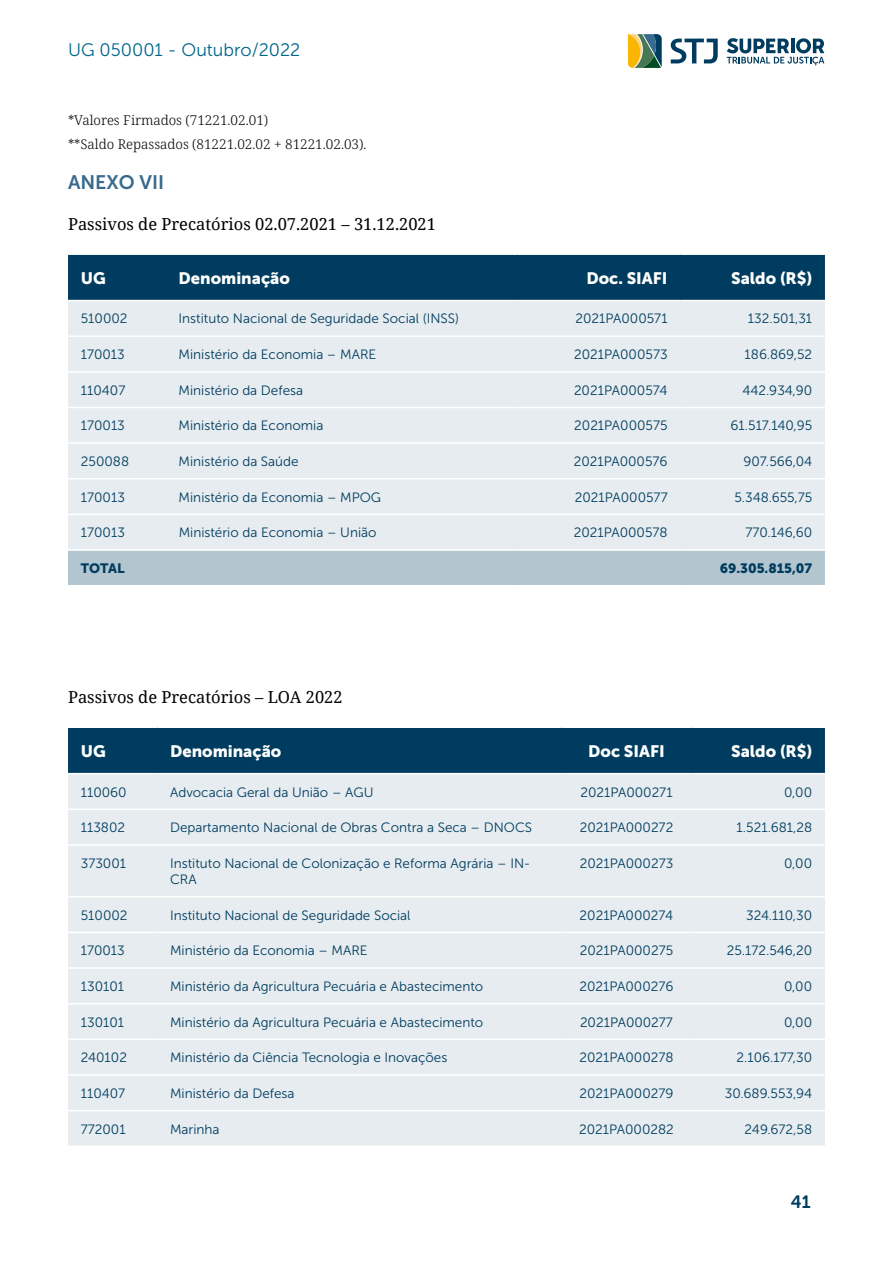
<style>
.page{position:relative;width:893px;height:1263px;background:#fff}
.page>*{position:absolute;margin:0;border:0;box-sizing:border-box;transform-origin:0 0}
.t1{font:19.5px "Museo Sans 700";color:#376a8c}
.t2{font:18px "Museo Sans 300";color:#00668a}
.t3{font:18px "Museo Sans Rounded 700";color:#003c5f}
.t4{font:16.5px "Noto Serif";color:#000}
.t5{font:16.5px "Museo Sans 900";color:#fff}
.t6{font:13.5px/16.2px "Museo Sans 300";color:#003c5f}
.t7{font:300 13.5px/24px "Noto Serif";color:#000}
.t8{font:13.5px "Museo Sans 900";color:#003c5f}
</style>
<div class="page">
<svg style="left:727px;top:38px;width:97px;height:27px"></svg>
<svg style="left:628px;top:34px;width:34px;height:34px"></svg>
<svg style="left:671px;top:39px;width:47px;height:24px"></svg>
<div style="left:68px;top:255px;width:757px;height:45px;background:#003c5f"></div>
<div style="left:68px;top:301px;width:757px;height:248px;background:#e6ecef"></div>
<div style="left:68px;top:551px;width:757px;height:34px;background:#b3c5cf"></div>
<hr style="left:68px;top:335px;width:98px;height:2px;background:#fff">
<hr style="left:166px;top:335px;width:351px;height:2px;background:#fff">
<hr style="left:517px;top:335px;width:163px;height:2px;background:#fff">
<hr style="left:680px;top:335px;width:145px;height:2px;background:#fff">
<hr style="left:68px;top:371px;width:98px;height:2px;background:#fff">
<hr style="left:166px;top:371px;width:351px;height:2px;background:#fff">
<hr style="left:517px;top:371px;width:163px;height:2px;background:#fff">
<hr style="left:680px;top:371px;width:145px;height:2px;background:#fff">
<hr style="left:68px;top:407px;width:98px;height:1px;background:#fff">
<hr style="left:166px;top:407px;width:351px;height:1px;background:#fff">
<hr style="left:517px;top:407px;width:163px;height:1px;background:#fff">
<hr style="left:680px;top:407px;width:145px;height:1px;background:#fff">
<hr style="left:68px;top:442px;width:98px;height:2px;background:#fff">
<hr style="left:166px;top:442px;width:351px;height:2px;background:#fff">
<hr style="left:517px;top:442px;width:163px;height:2px;background:#fff">
<hr style="left:680px;top:442px;width:145px;height:2px;background:#fff">
<hr style="left:68px;top:478px;width:98px;height:1px;background:#fff">
<hr style="left:166px;top:478px;width:351px;height:1px;background:#fff">
<hr style="left:517px;top:478px;width:163px;height:1px;background:#fff">
<hr style="left:680px;top:478px;width:145px;height:1px;background:#fff">
<hr style="left:68px;top:514px;width:98px;height:1px;background:#fff">
<hr style="left:166px;top:514px;width:351px;height:1px;background:#fff">
<hr style="left:517px;top:514px;width:163px;height:1px;background:#fff">
<hr style="left:680px;top:514px;width:145px;height:1px;background:#fff">
<div style="left:68px;top:728px;width:757px;height:45px;background:#003c5f"></div>
<div style="left:68px;top:774px;width:757px;height:371px;background:#e6ecef"></div>
<hr style="left:68px;top:808px;width:89px;height:2px;background:#fff">
<hr style="left:157px;top:808px;width:404px;height:2px;background:#fff">
<hr style="left:561px;top:808px;width:131px;height:2px;background:#fff">
<hr style="left:692px;top:808px;width:133px;height:2px;background:#fff">
<hr style="left:68px;top:844px;width:89px;height:2px;background:#fff">
<hr style="left:157px;top:844px;width:404px;height:2px;background:#fff">
<hr style="left:561px;top:844px;width:131px;height:2px;background:#fff">
<hr style="left:692px;top:844px;width:133px;height:2px;background:#fff">
<hr style="left:68px;top:896px;width:89px;height:1px;background:#fff">
<hr style="left:157px;top:896px;width:404px;height:1px;background:#fff">
<hr style="left:561px;top:896px;width:131px;height:1px;background:#fff">
<hr style="left:692px;top:896px;width:133px;height:1px;background:#fff">
<hr style="left:68px;top:932px;width:89px;height:1px;background:#fff">
<hr style="left:157px;top:932px;width:404px;height:1px;background:#fff">
<hr style="left:561px;top:932px;width:131px;height:1px;background:#fff">
<hr style="left:692px;top:932px;width:133px;height:1px;background:#fff">
<hr style="left:68px;top:967px;width:89px;height:2px;background:#fff">
<hr style="left:157px;top:967px;width:404px;height:2px;background:#fff">
<hr style="left:561px;top:967px;width:131px;height:2px;background:#fff">
<hr style="left:692px;top:967px;width:133px;height:2px;background:#fff">
<hr style="left:68px;top:1003px;width:89px;height:1px;background:#fff">
<hr style="left:157px;top:1003px;width:404px;height:1px;background:#fff">
<hr style="left:561px;top:1003px;width:131px;height:1px;background:#fff">
<hr style="left:692px;top:1003px;width:133px;height:1px;background:#fff">
<hr style="left:68px;top:1038px;width:89px;height:2px;background:#fff">
<hr style="left:157px;top:1038px;width:404px;height:2px;background:#fff">
<hr style="left:561px;top:1038px;width:131px;height:2px;background:#fff">
<hr style="left:692px;top:1038px;width:133px;height:2px;background:#fff">
<hr style="left:68px;top:1074px;width:89px;height:2px;background:#fff">
<hr style="left:157px;top:1074px;width:404px;height:2px;background:#fff">
<hr style="left:561px;top:1074px;width:131px;height:2px;background:#fff">
<hr style="left:692px;top:1074px;width:133px;height:2px;background:#fff">
<hr style="left:68px;top:1110px;width:89px;height:1px;background:#fff">
<hr style="left:157px;top:1110px;width:404px;height:1px;background:#fff">
<hr style="left:561px;top:1110px;width:131px;height:1px;background:#fff">
<hr style="left:692px;top:1110px;width:133px;height:1px;background:#fff">
<h2 class="t2" style="left:68px;top:40px;width:234px">UG 050001 - Outubro/2022</h2>
<p class="t7" style="left:68px;top:109px;width:300px">*Valores Firmados (71221.02.01)<br>**Saldo Repassados (81221.02.02 + 81221.02.03).</p>
<h1 class="t1" style="left:68px;top:172px;width:98px">ANEXO VII</h1>
<p class="t4" style="left:68px;top:213px;width:369px">Passivos de Precatórios 02.07.2021 – 31.12.2021</p>
<p class="t5" style="left:81px;top:268px;width:27px">UG</p>
<p class="t5" style="left:179px;top:268px;width:113px">Denominação</p>
<p class="t5" style="left:586px;top:268px;width:83px">Doc. SIAFI</p>
<p class="t5" style="left:731px;top:268px;width:83px">Saldo (R$)</p>
<p class="t6" style="left:81px;top:311px;width:48px">510002</p>
<p class="t6" style="left:179px;top:311px;width:282px">Instituto Nacional de Seguridade Social (INSS)</p>
<p class="t6" style="left:575px;top:311px;width:94px">2021PA000571</p>
<p class="t6" style="left:748px;top:311px;width:66px">132.501,31</p>
<p class="t6" style="left:81px;top:346px;width:46px">170013</p>
<p class="t6" style="left:179px;top:346px;width:199px">Ministério da Economia – MARE</p>
<p class="t6" style="left:574px;top:346px;width:95px">2021PA000573</p>
<p class="t6" style="left:745px;top:346px;width:69px">186.869,52</p>
<p class="t6" style="left:81px;top:382px;width:46px">110407</p>
<p class="t6" style="left:179px;top:382px;width:126px">Ministério da Defesa</p>
<p class="t6" style="left:574px;top:382px;width:95px">2021PA000574</p>
<p class="t6" style="left:742px;top:382px;width:71px">442.934,90</p>
<p class="t6" style="left:81px;top:418px;width:46px">170013</p>
<p class="t6" style="left:179px;top:418px;width:146px">Ministério da Economia</p>
<p class="t6" style="left:574px;top:418px;width:95px">2021PA000575</p>
<p class="t6" style="left:730px;top:418px;width:83px">61.517.140,95</p>
<p class="t6" style="left:81px;top:453px;width:50px">250088</p>
<p class="t6" style="left:179px;top:453px;width:121px">Ministério da Saúde</p>
<p class="t6" style="left:574px;top:453px;width:95px">2021PA000576</p>
<p class="t6" style="left:743px;top:453px;width:70px">907.566,04</p>
<p class="t6" style="left:81px;top:489px;width:46px">170013</p>
<p class="t6" style="left:179px;top:489px;width:204px">Ministério da Economia – MPOG</p>
<p class="t6" style="left:575px;top:489px;width:94px">2021PA000577</p>
<p class="t6" style="left:734px;top:489px;width:79px">5.348.655,75</p>
<p class="t6" style="left:81px;top:525px;width:46px">170013</p>
<p class="t6" style="left:179px;top:525px;width:199px">Ministério da Economia – União</p>
<p class="t6" style="left:574px;top:525px;width:95px">2021PA000578</p>
<p class="t6" style="left:745px;top:525px;width:68px">770.146,60</p>
<p class="t8" style="left:81px;top:561px;width:45px">TOTAL</p>
<p class="t8" style="left:720px;top:561px;width:94px">69.305.815,07</p>
<p class="t4" style="left:68px;top:686px;width:276px">Passivos de Precatórios – LOA 2022</p>
<p class="t5" style="left:81px;top:741px;width:27px">UG</p>
<p class="t5" style="left:170px;top:741px;width:113px">Denominação</p>
<p class="t5" style="left:588px;top:741px;width:78px">Doc SIAFI</p>
<p class="t5" style="left:731px;top:741px;width:83px">Saldo (R$)</p>
<p class="t6" style="left:81px;top:784px;width:47px">110060</p>
<p class="t6" style="left:170px;top:784px;width:205px">Advocacia Geral da União – AGU</p>
<p class="t6" style="left:580px;top:784px;width:94px">2021PA000271</p>
<p class="t6" style="left:784px;top:784px;width:29px">0,00</p>
<p class="t6" style="left:81px;top:819px;width:46px">113802</p>
<p class="t6" style="left:170px;top:819px;width:364px">Departamento Nacional de Obras Contra a Seca – DNOCS</p>
<p class="t6" style="left:580px;top:819px;width:95px">2021PA000272</p>
<p class="t6" style="left:737px;top:819px;width:77px">1.521.681,28</p>
<p class="t6" style="left:81px;top:855px;width:47px">373001</p>
<p class="t6" style="left:170px;top:855px;width:362px">Instituto Nacional de Colonização e Reforma Agrária – IN-<br>CRA</p>
<p class="t6" style="left:580px;top:855px;width:95px">2021PA000273</p>
<p class="t6" style="left:784px;top:855px;width:29px">0,00</p>
<p class="t6" style="left:81px;top:907px;width:48px">510002</p>
<p class="t6" style="left:170px;top:907px;width:242px">Instituto Nacional de Seguridade Social</p>
<p class="t6" style="left:580px;top:907px;width:95px">2021PA000274</p>
<p class="t6" style="left:746px;top:907px;width:67px">324.110,30</p>
<p class="t6" style="left:81px;top:943px;width:46px">170013</p>
<p class="t6" style="left:170px;top:943px;width:199px">Ministério da Economia – MARE</p>
<p class="t6" style="left:580px;top:943px;width:95px">2021PA000275</p>
<p class="t6" style="left:727px;top:943px;width:87px">25.172.546,20</p>
<p class="t6" style="left:81px;top:978px;width:45px">130101</p>
<p class="t6" style="left:170px;top:978px;width:315px">Ministério da Agricultura Pecuária e Abastecimento</p>
<p class="t6" style="left:579px;top:978px;width:95px">2021PA000276</p>
<p class="t6" style="left:784px;top:978px;width:29px">0,00</p>
<p class="t6" style="left:81px;top:1014px;width:45px">130101</p>
<p class="t6" style="left:170px;top:1014px;width:315px">Ministério da Agricultura Pecuária e Abastecimento</p>
<p class="t6" style="left:580px;top:1014px;width:94px">2021PA000277</p>
<p class="t6" style="left:784px;top:1014px;width:29px">0,00</p>
<p class="t6" style="left:81px;top:1049px;width:48px">240102</p>
<p class="t6" style="left:170px;top:1049px;width:279px">Ministério da Ciência Tecnologia e Inovações</p>
<p class="t6" style="left:579px;top:1049px;width:96px">2021PA000278</p>
<p class="t6" style="left:737px;top:1049px;width:77px">2.106.177,30</p>
<p class="t6" style="left:81px;top:1085px;width:46px">110407</p>
<p class="t6" style="left:170px;top:1085px;width:126px">Ministério da Defesa</p>
<p class="t6" style="left:579px;top:1085px;width:95px">2021PA000279</p>
<p class="t6" style="left:725px;top:1085px;width:89px">30.689.553,94</p>
<p class="t6" style="left:81px;top:1121px;width:46px">772001</p>
<p class="t6" style="left:170px;top:1121px;width:51px">Marinha</p>
<p class="t6" style="left:579px;top:1121px;width:96px">2021PA000282</p>
<p class="t6" style="left:745px;top:1121px;width:69px">249.672,58</p>
<h2 class="t3" style="left:791px;top:1192px;width:21px">41</h2>
</div>
